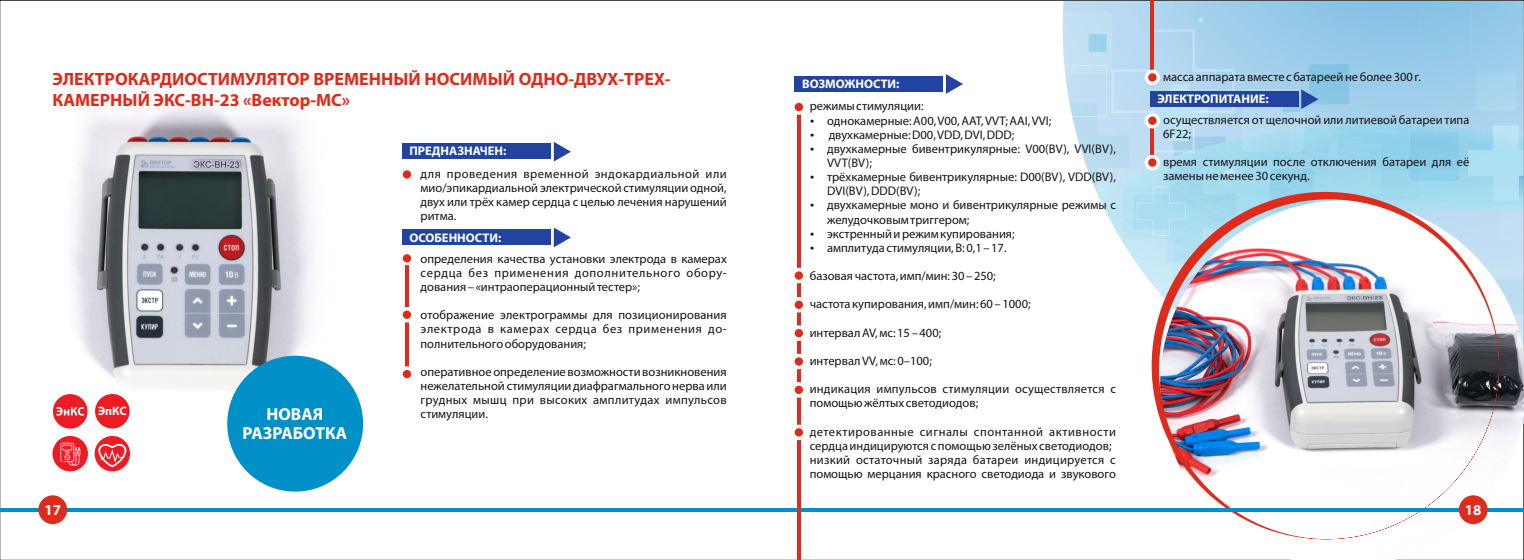
<style>
.page{position:relative;width:1524px;height:560px;background:#fff}
.page>*{position:absolute;margin:0;border:0;box-sizing:border-box;transform-origin:0 0}
.t1{font:700 17.88px/20.5px "Myriad Pro";color:#dd2b1c}
.t2{font:700 17.38px/19.9px "Myriad Pro";color:#fff;text-align:center}
.t3{font:700 15px "Myriad Pro";color:#fff}
.t4{font:12.5px/14.1px "Myriad Pro";color:#151616}
.t5{font:700 12.5px "Myriad Pro";color:#fff}
.t6{font:700 12.25px "Myriad Pro";color:#fff}
</style>
<div class="page">
<img style="left:1062px;top:1px;width:461px;height:282px">
<img style="left:1160px;top:200px;width:364px;height:360px">
<img style="left:1151px;top:192px;width:348px;height:347px">
<hr style="left:0;top:508px;width:765px;height:3px;background:#0090c8">
<div style="left:38px;top:495px;width:29px;height:29px;background:#dd2b1c;border-radius:50%"></div>
<hr style="left:763px;top:508px;width:760px;height:3px;background:#0090c8">
<div style="left:1459px;top:495px;width:28px;height:29px;background:#dd2b1c;border-radius:50%"></div>
<img style="left:53px;top:106px;width:285px;height:316px">
<div style="left:95px;top:436px;width:35px;height:35px;background:#ed1c24;border-radius:50%"></div>
<svg style="left:97px;top:443px;width:30px;height:25px"></svg>
<svg style="left:554px;top:227px;width:17px;height:20px"></svg>
<div style="left:403px;top:230px;width:148px;height:15px;background:#2243a0"></div>
<svg style="left:554px;top:142px;width:17px;height:20px"></svg>
<div style="left:403px;top:144px;width:148px;height:15px;background:#2243a0"></div>
<hr style="left:405px;top:254px;width:4px;height:123px;background:#dd2b1c">
<div style="left:399px;top:250px;width:16px;height:15px;background:#fff;border-radius:50%"></div>
<div style="left:403px;top:254px;width:8px;height:8px;background:#dd2b1c;border-radius:50%"></div>
<div style="left:399px;top:307px;width:16px;height:15px;background:#fff;border-radius:50%"></div>
<div style="left:403px;top:310px;width:8px;height:9px;background:#dd2b1c;border-radius:50%"></div>
<div style="left:399px;top:366px;width:16px;height:16px;background:#fff;border-radius:50%"></div>
<div style="left:403px;top:370px;width:8px;height:8px;background:#dd2b1c;border-radius:50%"></div>
<div style="left:403px;top:170px;width:8px;height:9px;background:#dd2b1c;border-radius:50%"></div>
<hr style="left:797px;top:107px;width:3px;height:453px;background:#dd2b1c">
<div style="left:791px;top:99px;width:15px;height:16px;background:#fff;border-radius:50%"></div>
<div style="left:794px;top:103px;width:9px;height:8px;background:#dd2b1c;border-radius:50%"></div>
<div style="left:791px;top:268px;width:15px;height:15px;background:#fff;border-radius:50%"></div>
<svg style="left:794px;top:271px;width:9px;height:9px"></svg>
<div style="left:791px;top:297px;width:15px;height:15px;background:#fff;border-radius:50%"></div>
<div style="left:794px;top:301px;width:9px;height:8px;background:#dd2b1c;border-radius:50%"></div>
<div style="left:791px;top:325px;width:15px;height:16px;background:#fff;border-radius:50%"></div>
<div style="left:794px;top:329px;width:9px;height:8px;background:#dd2b1c;border-radius:50%"></div>
<div style="left:791px;top:354px;width:15px;height:15px;background:#fff;border-radius:50%"></div>
<svg style="left:794px;top:357px;width:9px;height:9px"></svg>
<div style="left:791px;top:382px;width:15px;height:15px;background:#fff;border-radius:50%"></div>
<div style="left:794px;top:386px;width:9px;height:8px;background:#dd2b1c;border-radius:50%"></div>
<div style="left:791px;top:425px;width:15px;height:15px;background:#fff;border-radius:50%"></div>
<div style="left:794px;top:428px;width:9px;height:8px;background:#dd2b1c;border-radius:50%"></div>
<hr style="left:1150px;top:0;width:4px;height:81px;background:#dd2b1c">
<hr style="left:1150px;top:117px;width:4px;height:46px;background:#dd2b1c">
<svg style="left:1144px;top:113px;width:16px;height:15px"></svg>
<div style="left:1148px;top:117px;width:8px;height:8px;background:#dd2b1c;border-radius:50%"></div>
<div style="left:1144px;top:155px;width:16px;height:15px;background:#fff;border-radius:50%"></div>
<div style="left:1148px;top:158px;width:8px;height:9px;background:#dd2b1c;border-radius:50%"></div>
<div style="left:1144px;top:70px;width:16px;height:15px;background:#fff;border-radius:50%"></div>
<div style="left:1148px;top:73px;width:8px;height:9px;background:#dd2b1c;border-radius:50%"></div>
<svg style="left:946px;top:74px;width:17px;height:20px"></svg>
<div style="left:795px;top:76px;width:148px;height:15px;background:#2243a0"></div>
<div style="left:53px;top:436px;width:35px;height:35px;background:#ed1c24;border-radius:50%"></div>
<svg style="left:60px;top:443px;width:20px;height:22px"></svg>
<div style="left:227px;top:356px;width:136px;height:135px;background:#0090c8;border-radius:50%"></div>
<svg style="left:1301px;top:89px;width:17px;height:20px"></svg>
<div style="left:1150px;top:91px;width:148px;height:16px;background:#2243a0"></div>
<div style="left:53px;top:394px;width:35px;height:35px;background:#ed1c24;border-radius:50%"></div>
<svg style="left:56px;top:407px;width:28px;height:9px"></svg>
<div style="left:95px;top:394px;width:35px;height:34px;background:#ed1c24;border-radius:50%"></div>
<h1 class="t1" style="left:52px;top:71px;width:620px">ЭЛЕКТРОКАРДИОСТИМУЛЯТОР ВРЕМЕННЫЙ НОСИМЫЙ ОДНО-ДВУХ-ТРЕХ-<br>КАМЕРНЫЙ ЭКС-ВН-23 «Вектор-МС»</h1>
<p class="t6" style="left:98px;top:406px;width:30px">ЭпКС</p>
<h2 class="t2" style="left:242px;top:405px;width:106px">НОВАЯ<br>РАЗРАБОТКА</h2>
<p class="t5" style="left:409px;top:146px;width:99px">ПРЕДНАЗНАЧЕН:</p>
<p class="t4" style="left:420px;top:168px;width:308px;text-align:justify">для проведения временной эндокардиальной или мио/эпикардиальной электрической стимуляции одной, двух или трёх камер сердца с целью лечения нарушений ритма.</p>
<p class="t4" style="left:420px;top:253px;width:308px;text-align:justify">определения качества установки электрода в камерах сердца без применения дополнительного обору&shy;дования – «интраоперационный тестер»;</p>
<p class="t4" style="left:420px;top:309px;width:308px;text-align:justify">отображение электрограммы для позиционирования электрода в камерах сердца без применения до&shy;полнительного оборудования;</p>
<p class="t4" style="left:420px;top:366px;width:308px;text-align:justify">оперативное определение возможности возникновения нежелательной стимуляции диафрагмального нерва или грудных мышц при высоких амплитудах импульсов стимуляции.</p>
<p class="t5" style="left:409px;top:232px;width:93px">ОСОБЕННОСТИ:</p>
<p class="t5" style="left:802px;top:79px;width:99px">ВОЗМОЖНОСТИ:</p>
<p class="t4" style="left:810px;top:100px;width:115px">режимы стимуляции:</p>
<p class="t4" style="left:827px;top:114px;width:226px">однокамерные: A00, V00, AAT, VVT; AAI, VVI;</p>
<p class="t4" style="left:827px;top:129px;width:290px">двухкамерные: D00, VDD, DVI, DDD;<br>двухкамерные бивентрикулярные: V00(BV), VVI(BV),<br>VVT(BV);</p>
<p class="t4" style="left:827px;top:199px;width:290px">двухкамерные моно и бивентрикулярные режимы с желудочковым триггером;</p>
<p class="t4" style="left:827px;top:171px;width:290px">трёхкамерные бивентрикулярные: D00(BV), VDD(BV),<br>DVI(BV), DDD(BV);</p>
<p class="t4" style="left:827px;top:227px;width:189px">экстренный и режим купирования;</p>
<p class="t4" style="left:827px;top:242px;width:181px">амплитуда стимуляции, В: 0,1 – 17.</p>
<p class="t4" style="left:810px;top:270px;width:188px">базовая частота, имп/мин: 30 – 250;</p>
<p class="t4" style="left:810px;top:298px;width:222px">частота купирования, имп/мин: 60 – 1000;</p>
<p class="t4" style="left:810px;top:326px;width:133px">интервал AV, мс: 15 – 400;</p>
<p class="t4" style="left:810px;top:355px;width:124px">интервал VV, мс: 0–100;</p>
<p class="t4" style="left:810px;top:383px;width:308px">индикация импульсов стимуляции осуществляется с помощью жёлтых светодиодов;</p>
<p class="t4" style="left:810px;top:425px;width:308px">детектированные сигналы спонтанной активности сердца индицируются с помощью зелёных светодиодов;</p>
<p class="t4" style="left:810px;top:454px;width:308px">низкий остаточный заряда батареи индицируется с помощью мерцания красного светодиода и звукового</p>
<p class="t4" style="left:1163px;top:71px;width:259px">масса аппарата вместе с батареей не более 300 г.</p>
<p class="t5" style="left:1157px;top:94px;width:113px">ЭЛЕКТРОПИТАНИЕ:</p>
<p class="t4" style="left:1163px;top:113px;width:308px">осуществляется от щелочной или литиевой батареи типа<br>6F22;</p>
<p class="t4" style="left:1163px;top:156px;width:308px">время стимуляции после отключения батареи для её замены не менее 30 секунд.</p>
<p class="t3" style="left:45px;top:503px;width:18px">17</p>
<p class="t3" style="left:1464px;top:503px;width:18px">18</p>
</div>
